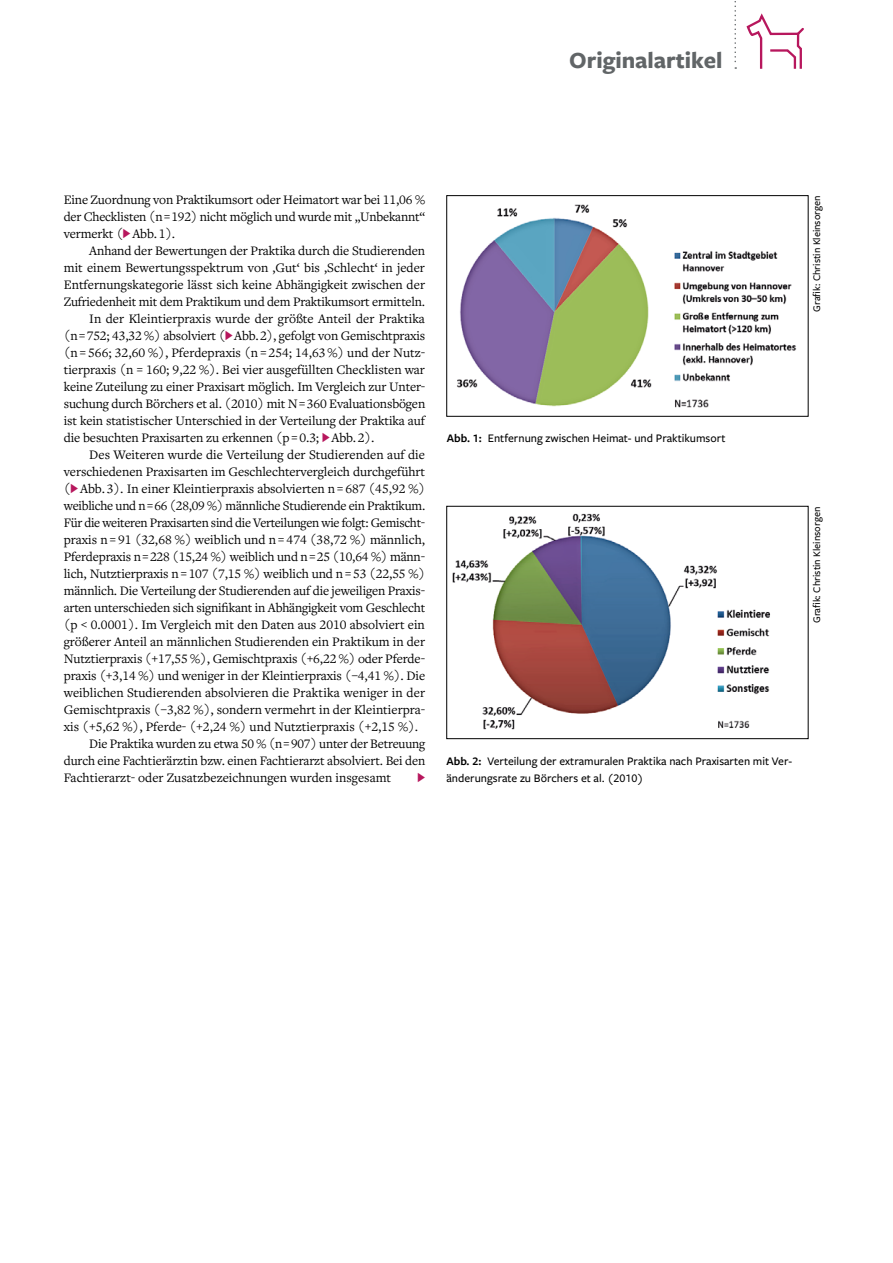
<style>
.page{position:relative;width:893px;height:1263px;background:#fff}
.page>*{position:absolute;margin:0;border:0;box-sizing:border-box;transform-origin:0 0}
.t1{font:700 24px "Freight Sans Pro";color:#616567}
.t2{font:13.5px/17px "Freight Text Pro";letter-spacing:-.01em;color:#000;text-align:justify}
.t3{font:500 12px/17px "Freight Sans Pro";color:#000}
.t4{font:500 10.5px "Freight Sans Pro";color:#000}
.s1{font-weight:600}
</style>
<div class="page">
<svg style="left:734px;top:1px;width:2px;height:68px"></svg>
<svg style="left:746px;top:13px;width:58px;height:56px"></svg>
<img style="left:457px;top:204px;width:340px;height:204px">
<div style="left:446px;top:195px;width:362px;height:221px;border:1px solid #000"></div>
<img style="left:452px;top:513px;width:318px;height:217px">
<div style="left:446px;top:506px;width:362px;height:233px;border:1px solid #000"></div>
<h1 class="t1" style="left:569px;top:44px;width:155px">Originalartikel</h1>
<p class="t2" style="left:64px;top:191px;width:363px">Eine Zuordnung von Praktikumsort oder Heimatort war bei 11,06 % der Checklisten (n=192) nicht möglich und wurde mit „Unbekannt“ vermerkt ( Abb.1).</p>
<p class="t2" style="left:89px;top:242px;width:337px">Anhand der Bewertungen der Praktika durch die Studierenden</p>
<p class="t2" style="left:64px;top:259px;width:363px">mit einem Bewertungsspektrum von ‚Gut‘ bis ‚Schlecht‘ in jeder</p>
<p class="t2" style="left:64px;top:276px;width:363px">Entfernungskategorie lässt sich keine Abhängigkeit zwischen der</p>
<p class="t2" style="left:64px;top:293px;width:363px">Zufriedenheit mit dem Praktikum und dem Praktikumsort ermitteln.</p>
<p class="t2" style="left:89px;top:310px;width:337px">In der Kleintierpraxis wurde der größte Anteil der Praktika</p>
<p class="t2" style="left:64px;top:327px;width:363px">(n=752; 43,32 %) absolviert ( Abb.2), gefolgt von Gemischtpraxis</p>
<p class="t2" style="left:64px;top:344px;width:363px">(n= 566; 32,60 %), Pferdepraxis (n = 254; 14,63%) und der Nutz-</p>
<p class="t2" style="left:64px;top:361px;width:363px">tierpraxis (n = 160; 9,22 %). Bei vier ausgefüllten Checklisten war</p>
<p class="t2" style="left:64px;top:378px;width:363px">keine Zuteilung zu einer Praxisart möglich. Im Vergleich zur Unter-</p>
<p class="t2" style="left:64px;top:395px;width:363px">suchung durch Börchers et al. (2010) mit N=360 Evaluationsbögen</p>
<p class="t2" style="left:64px;top:412px;width:363px">ist kein statistischer Unterschied in der Verteilung der Praktika auf</p>
<p class="t2" style="left:64px;top:429px;width:312px">die besuchten Praxisarten zu erkennen (p=0.3; Abb.2).</p>
<p class="t2" style="left:89px;top:446px;width:337px">Des Weiteren wurde die Verteilung der Studierenden auf die</p>
<p class="t2" style="left:64px;top:463px;width:363px">verschiedenen Praxisarten im Geschlechtervergleich durchgeführt</p>
<p class="t2" style="left:64px;top:480px;width:363px">( Abb. 3). In einer Kleintierpraxis absolvierten n= 687 (45,92 %)</p>
<p class="t2" style="left:64px;top:497px;width:363px">weibliche und n=66 (28,09 %) männliche Studierende ein Praktikum.</p>
<p class="t2" style="left:64px;top:514px;width:363px">Für die weiteren Praxisarten sind die Verteilungen wie folgt: Gemischt-</p>
<p class="t2" style="left:64px;top:531px;width:363px">praxis n = 91 (32,68 %) weiblich und n = 474 (38,72 %) männlich,</p>
<p class="t2" style="left:64px;top:548px;width:363px">Pferdepraxis n=228 (15,24 %) weiblich und n=25 (10,64 %) männ-</p>
<p class="t2" style="left:64px;top:565px;width:363px">lich, Nutztierpraxis n=107 (7,15 %) weiblich und n=53 (22,55 %)</p>
<p class="t2" style="left:64px;top:582px;width:363px">männlich. Die Verteilung der Studierenden auf die jeweiligen Praxis-</p>
<p class="t2" style="left:64px;top:599px;width:363px">arten unterschieden sich signifikant in Abhängigkeit vom Geschlecht</p>
<p class="t2" style="left:64px;top:616px;width:363px">(p &lt; 0.0001). Im Vergleich mit den Daten aus 2010 absolviert ein</p>
<p class="t2" style="left:64px;top:633px;width:363px">größerer Anteil an männlichen Studierenden ein Praktikum in der</p>
<p class="t2" style="left:64px;top:650px;width:363px">Nutztierpraxis (+17,55 %), Gemischtpraxis (+6,22 %) oder Pferde-</p>
<p class="t2" style="left:64px;top:667px;width:363px">praxis (+3,14 %) und weniger in der Kleintierpraxis (–4,41 %). Die</p>
<p class="t2" style="left:64px;top:684px;width:363px">weiblichen Studierenden absolvieren die Praktika weniger in der</p>
<p class="t2" style="left:64px;top:701px;width:363px">Gemischtpraxis (–3,82 %), sondern vermehrt in der Kleintierpra-</p>
<p class="t2" style="left:64px;top:718px;width:356px">xis (+5,62 %), Pferde- (+2,24 %) und Nutztierpraxis (+2,15 %).</p>
<p class="t2" style="left:89px;top:735px;width:337px">Die Praktika wurden zu etwa 50 % (n=907) unter der Betreuung</p>
<p class="t2" style="left:64px;top:752px;width:363px">durch eine Fachtierärztin bzw. einen Fachtierarzt absolviert. Bei den</p>
<p class="t2" style="left:64px;top:769px;width:329px">Fachtierarzt- oder Zusatzbezeichnungen wurden insgesamt</p>
<p class="t3" style="left:447px;top:429px;width:280px"><span class="s1">Abb. 1:</span> Entfernung zwischen Heimat- und Praktikumsort</p>
<p class="t3" style="left:446px;top:753px;width:347px"><span class="s1">Abb. 2:</span> Verteilung der extramuralen Praktika nach Praxisarten mit Ver&shy;änderungsrate zu Börchers et al. (2010)</p>
<p class="t4" style="left:810px;top:312px;width:118px;rotate:-90deg">Grafik: Christin Kleinsorgen</p>
<p class="t4" style="left:810px;top:623px;width:118px;rotate:-90deg">Grafik: Christin Kleinsorgen</p>
</div>
